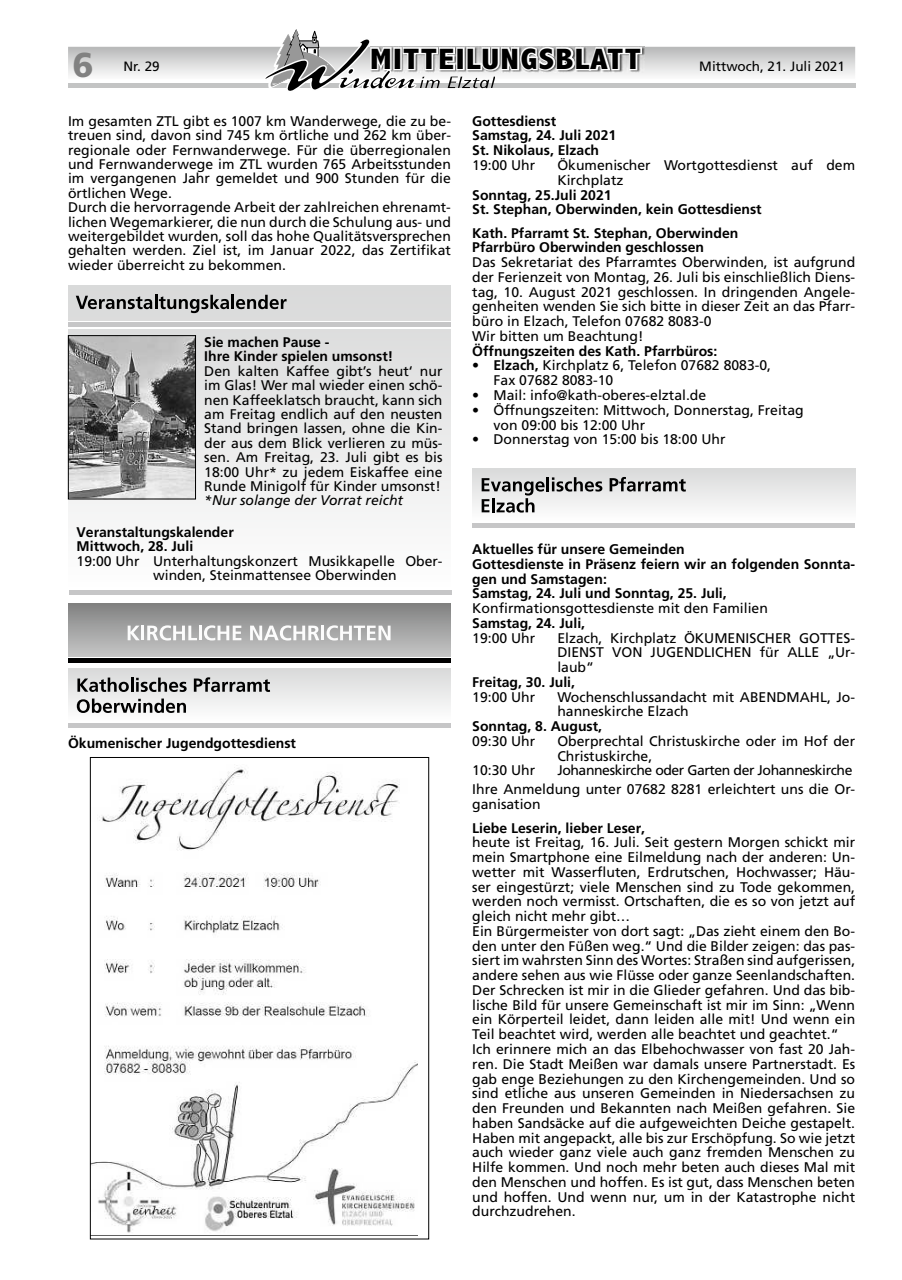
<style>
.page{position:relative;width:902px;height:1280px;background:#fff}
.page>*{position:absolute;margin:0;border:0;box-sizing:border-box;transform-origin:0 0}
.t1{font:900 34.5px "Frutiger";color:#818181}
.t2{font:800 condensed 29.7px "Abadi";letter-spacing:.04em;color:#000;scale:1.15 1}
.t3{font:13.95px/14.7px "Frutiger";color:#000}
.t4{font:700 13.95px/14.7px "Frutiger";color:#000}
.t5{font:italic 13.95px "Frutiger";color:#000}
.t6{font:13.5px "Frutiger";color:#000}
.s1{font-weight:700}
</style>
<div class="page">
<svg style="left:68px;top:29px;width:787px;height:62px"></svg>
<div style="left:68px;top:286px;width:383px;height:34px;background:#dadbdb"></div>
<hr style="left:68px;top:323px;width:383px;height:4px;background:#c6c6c7">
<div style="left:68px;top:330px;width:383px;height:257px;background:linear-gradient(to bottom,#dcdddd,#fefefe)"></div>
<hr style="left:69px;top:590px;width:383px;height:4px;background:#c6c6c7">
<svg style="left:76px;top:295px;width:153px;height:18px"></svg>
<hr style="left:231px;top:295px;width:3px;height:14px;background:#000">
<svg style="left:236px;top:295px;width:50px;height:14px"></svg>
<img style="left:70px;top:337px;width:124px;height:160px">
<div style="left:68px;top:335px;width:128px;height:164px;border:1px solid #000"></div>
<div style="left:68px;top:604px;width:383px;height:52px;background:linear-gradient(to bottom,#828382,#c4c5c5)"></div>
<hr style="left:68px;top:659px;width:383px;height:4px;background:#000">
<svg style="left:128px;top:626px;width:12px;height:14px"></svg>
<hr style="left:141px;top:626px;width:3px;height:14px;background:#fcfcfc">
<svg style="left:147px;top:625px;width:50px;height:15px"></svg>
<hr style="left:198px;top:626px;width:3px;height:14px;background:#fcfcfc">
<svg style="left:204px;top:625px;width:37px;height:15px"></svg>
<svg style="left:250px;top:625px;width:69px;height:15px"></svg>
<hr style="left:321px;top:626px;width:3px;height:14px;background:#fcfcfc">
<svg style="left:326px;top:625px;width:64px;height:15px"></svg>
<div style="left:68px;top:669px;width:383px;height:52px;background:linear-gradient(to bottom,#d9d9da,#fdfdfd)"></div>
<hr style="left:68px;top:724px;width:383px;height:4px;background:#c6c6c7">
<svg style="left:77px;top:677px;width:110px;height:15px;background:#8c8d8d"></svg>
<svg style="left:194px;top:677px;width:76px;height:15px"></svg>
<svg style="left:77px;top:698px;width:109px;height:15px"></svg>
<img style="left:92px;top:767px;width:325px;height:466px">
<div style="left:90px;top:757px;width:339px;height:482px;border:1px solid #000"></div>
<div style="left:472px;top:468px;width:383px;height:53px;background:linear-gradient(to bottom,#d8d9d9,#fefefe)"></div>
<hr style="left:472px;top:523px;width:383px;height:4px;background:#c6c6c7">
<hr style="left:546px;top:477px;width:3px;height:14px;background:#000">
<svg style="left:552px;top:477px;width:50px;height:15px"></svg>
<svg style="left:609px;top:477px;width:76px;height:15px"></svg>
<svg style="left:481px;top:478px;width:63px;height:35px"></svg>
<h1 class="t1" style="left:72px;top:44px;width:23px">6</h1>
<p class="t6" style="left:123px;top:58px;width:38px">Nr. 29</p>
<h2 class="t2" style="left:370px;top:43px;width:237px">MITTEILUNGSBLATT</h2>
<p class="t6" style="left:699px;top:58px;width:147px">Mittwoch, 21. Juli 2021</p>
<p class="t3" style="left:68px;top:114px;width:384px">Im gesamten ZTL gibt es 1007 km Wanderwege, die zu be&shy;treuen sind, davon sind 745 km örtliche und 262 km über&shy;regionale oder Fernwanderwege. Für die überregionalen und Fernwanderwege im ZTL wurden 765 Arbeitsstunden im vergangenen Jahr gemeldet und 900 Stunden für die örtlichen Wege.<br>Durch die hervorragende Arbeit der zahlreichen ehrenamt&shy;lichen Wegemarkierer, die nun durch die Schulung aus- und weitergebildet wurden, soll das hohe Qualitätsversprechen gehalten werden. Ziel ist, im Januar 2022, das Zertifikat wieder überreicht zu bekommen.</p>
<p class="t4" style="left:204px;top:335px;width:190px">Sie machen Pause -<br>Ihre Kinder spielen umsonst!</p>
<p class="t3" style="left:204px;top:364px;width:240px;text-align:justify">Den kalten Kaffee gibt’s heut‘ nur im Glas! Wer mal wieder einen schö&shy;nen Kaffeeklatsch braucht, kann sich am Freitag endlich auf den neusten Stand bringen lassen, ohne die Kin&shy;der aus dem Blick verlieren zu müs&shy;sen. Am Freitag, 23. Juli gibt es bis 18:00 Uhr* zu jedem Eiskaffee eine Runde Minigolf für Kinder umsonst!</p>
<p class="t5" style="left:204px;top:492px;width:200px">*Nur solange der Vorrat reicht</p>
<p class="t4" style="left:77px;top:525px;width:159px">Veranstaltungskalender<br>Mittwoch, 28. Juli</p>
<p class="t3" style="left:153px;top:553px;width:291px;text-indent:-77px">19:00 Uhr Unterhaltungskonzert Musikkapelle Ober&shy;winden, Steinmattensee Oberwinden</p>
<p class="t4" style="left:68px;top:736px;width:229px">Ökumenischer Jugendgottesdienst</p>
<p class="t4" style="left:472px;top:113px;width:145px">Gottesdienst<br>Samstag, 24. Juli 2021<br>St. Nikolaus, Elzach</p>
<p class="t3" style="left:472px;top:158px;width:65px">19:00 Uhr</p>
<p class="t3" style="left:557px;top:158px;width:299px">Ökumenischer Wortgottesdienst auf dem<br>Kirchplatz</p>
<p class="t4" style="left:472px;top:187px;width:291px">Sonntag, 25.Juli 2021<br>St. Stephan, Oberwinden, kein Gottesdienst</p>
<p class="t4" style="left:472px;top:225px;width:268px">Kath. Pfarramt St. Stephan, Oberwinden<br>Pfarrbüro Oberwinden geschlossen</p>
<p class="t3" style="left:472px;top:255px;width:384px">Das Sekretariat des Pfarramtes Oberwinden, ist aufgrund der Ferienzeit von Montag, 26. Juli bis einschließlich Diens&shy;tag, 10. August 2021 geschlossen. In dringenden Angele&shy;genheiten wenden Sie sich bitte in dieser Zeit an das Pfarr&shy;büro in Elzach, Telefon 07682 8083-0<br>Wir bitten um Beachtung!</p>
<p class="t4" style="left:472px;top:343px;width:246px">Öffnungszeiten des Kath. Pfarrbüros:</p>
<p class="t3" style="left:493px;top:358px;width:279px;text-indent:-21px">• <span class="s1">Elzach,</span> Kirchplatz 6, Telefon 07682 8083-0,<br>Fax 07682 8083-10</p>
<p class="t3" style="left:472px;top:388px;width:235px">• Mail: info@kath-oberes-elztal.de</p>
<p class="t3" style="left:493px;top:402px;width:312px;text-indent:-21px">• Öffnungszeiten: Mittwoch, Donnerstag, Freitag von 09:00 bis 12:00 Uhr</p>
<p class="t3" style="left:472px;top:432px;width:255px">• Donnerstag von 15:00 bis 18:00 Uhr</p>
<p class="t4" style="left:472px;top:542px;width:384px">Aktuelles für unsere Gemeinden<br>Gottesdienste in Präsenz feiern wir an folgenden Sonnta&shy;gen und Samstagen:<br>Samstag, 24. Juli und Sonntag, 25. Juli,</p>
<p class="t3" style="left:472px;top:601px;width:297px">Konfirmationsgottesdienste mit den Familien</p>
<p class="t4" style="left:472px;top:615px;width:114px">Samstag, 24. Juli,</p>
<p class="t3" style="left:472px;top:630px;width:65px">19:00 Uhr</p>
<p class="t3" style="left:557px;top:630px;width:299px;text-align:justify">Elzach, Kirchplatz ÖKUMENISCHER GOTTES-DIENST VON JUGENDLICHEN für ALLE „Ur&shy;laub“</p>
<p class="t4" style="left:472px;top:674px;width:104px">Freitag, 30. Juli,</p>
<p class="t3" style="left:472px;top:689px;width:65px">19:00 Uhr</p>
<p class="t3" style="left:557px;top:689px;width:299px">Wochenschlussandacht mit ABENDMAHL, Jo&shy;hanneskirche Elzach</p>
<p class="t4" style="left:472px;top:719px;width:131px">Sonntag, 8. August,</p>
<p class="t3" style="left:472px;top:734px;width:65px">09:30 Uhr</p>
<p class="t3" style="left:557px;top:734px;width:299px">Oberprechtal Christuskirche oder im Hof der<br>Christuskirche,</p>
<p class="t3" style="left:472px;top:763px;width:65px">10:30 Uhr</p>
<p class="t3" style="left:472px;top:761px;width:384px;line-height:19px;text-align:right">Johanneskirche oder Garten der Johanneskirche<br>Ihre Anmeldung unter 07682 8281 erleichtert uns die Or-</p>
<p class="t3" style="left:472px;top:797px;width:70px">ganisation</p>
<p class="t4" style="left:472px;top:820px;width:174px">Liebe Leserin, lieber Leser,</p>
<p class="t3" style="left:472px;top:835px;width:384px">heute ist Freitag, 16. Juli. Seit gestern Morgen schickt mir mein Smartphone eine Eilmeldung nach der anderen: Un&shy;wetter mit Wasserfluten, Erdrutschen, Hochwasser; Häu&shy;ser eingestürzt; viele Menschen sind zu Tode gekommen, werden noch vermisst. Ortschaften, die es so von jetzt auf gleich nicht mehr gibt…<br>Ein Bürgermeister von dort sagt: „Das zieht einem den Bo&shy;den unter den Füßen weg.“ Und die Bilder zeigen: das pas&shy;siert im wahrsten Sinn des Wortes: Straßen sind aufgerissen, andere sehen aus wie Flüsse oder ganze Seenlandschaften.<br>Der Schrecken ist mir in die Glieder gefahren. Und das bib&shy;lische Bild für unsere Gemeinschaft ist mir im Sinn: „Wenn ein Körperteil leidet, dann leiden alle mit! Und wenn ein Teil beachtet wird, werden alle beachtet und geachtet.“ Ich erinnere mich an das Elbehochwasser von fast 20 Jah&shy;ren. Die Stadt Meißen war damals unsere Partnerstadt. Es gab enge Beziehungen zu den Kirchengemeinden. Und so sind etliche aus unseren Gemeinden in Niedersachsen zu den Freunden und Bekannten nach Meißen gefahren. Sie haben Sandsäcke auf die aufgeweichten Deiche gestapelt.<br>Haben mit angepackt, alle bis zur Erschöpfung. So wie jetzt auch wieder ganz viele auch ganz fremden Menschen zu Hilfe kommen. Und noch mehr beten auch dieses Mal mit den Menschen und hoffen. Es ist gut, dass Menschen beten und hoffen. Und wenn nur, um in der Katastrophe nicht durchzudrehen.</p>
</div>
